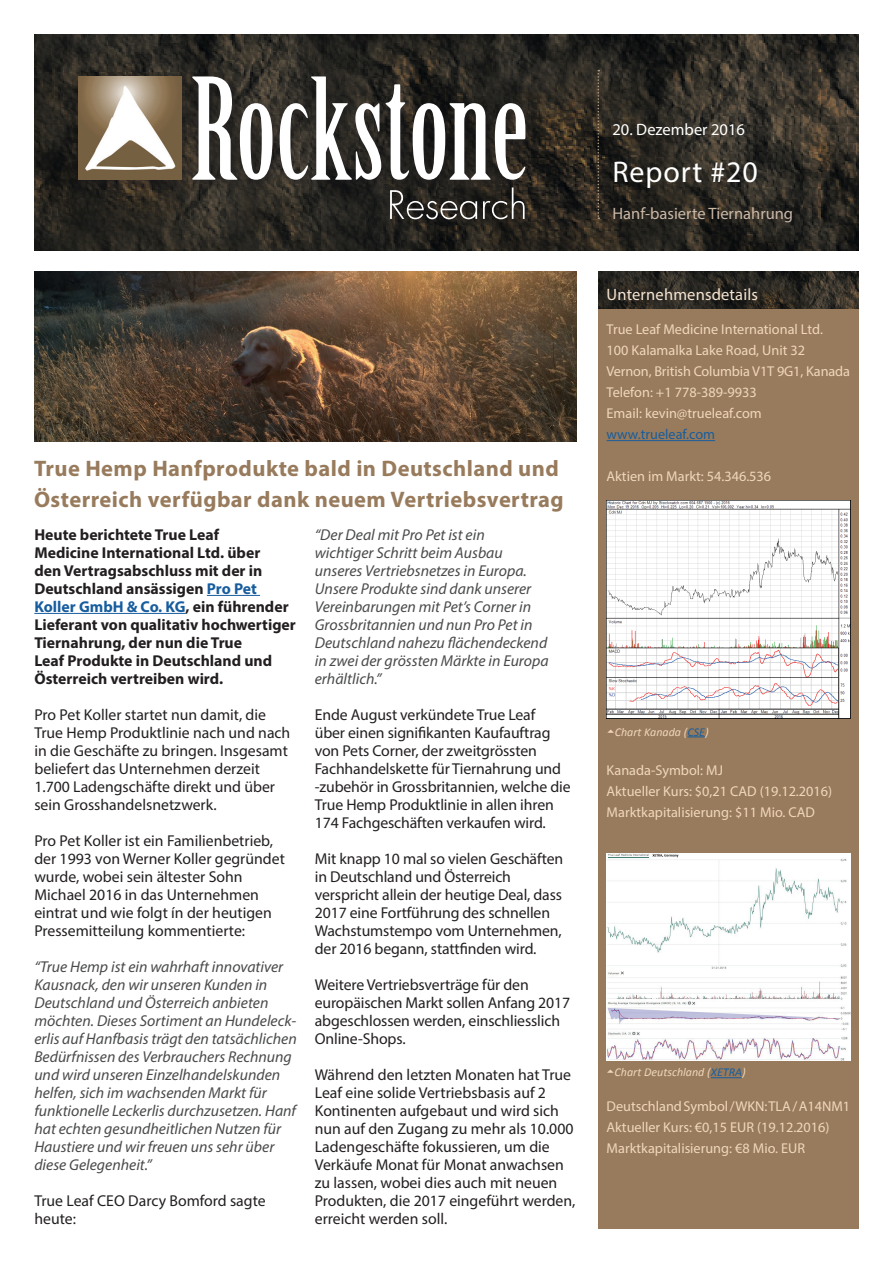
<style>
.page{position:relative;width:893px;height:1263px;background:#fff}
.page>*{position:absolute;margin:0;border:0;box-sizing:border-box;transform-origin:0 0}
.t1{font:30px "Myriad Pro";letter-spacing:.03em;color:#fff}
.t2{font:700 22.5px/31.5px "Myriad Pro";letter-spacing:.02em;color:#987b5c}
.t3{font:16.5px "Myriad Pro";color:#cab8a7}
.t4{font:16.5px "Myriad Pro";letter-spacing:.01em;color:#f5e4d1}
.t5{font:16.5px "Myriad Pro";color:#fff}
.t6{font:15.75px/18px "Myriad Pro";letter-spacing:-.005em;color:#231f20}
.t7{font:italic 15.75px/18px "Myriad Pro";color:#494a4b}
.t8{font:700 15.75px/18px "Myriad Pro";color:#231f20}
.t9{font:14.25px/21px "Myriad Pro";color:#f0d7bc}
.t10{font:14.25px "Myriad Pro";color:#175d9e}
.t11{font:italic 12px "Calibri";color:#f0d7bc}
.s1{color:#175d9e}
</style>
<div class="page">
<img style="left:34px;top:34px;width:825px;height:216px">
<div style="left:186px;top:71px;width:351px;height:160px;background:#231f20;opacity:.65"></div>
<svg style="left:193px;top:76px;width:79px;height:104px"></svg>
<svg style="left:280px;top:76px;width:245px;height:104px"></svg>
<svg style="left:390px;top:190px;width:87px;height:29px;background:#4d4b48"></svg>
<svg style="left:483px;top:187px;width:42px;height:32px"></svg>
<svg style="left:597px;top:70px;width:2px;height:149px"></svg>
<div style="left:72px;top:71px;width:121px;height:121px;background:#231f20;opacity:.65"></div>
<img style="left:78px;top:76px;width:103px;height:104px">
<div style="left:598px;top:271px;width:261px;height:958px;background:#987b5c"></div>
<img style="left:598px;top:271px;width:261px;height:37px">
<hr style="left:607px;top:440px;width:108px;height:1px;background:#175d9e">
<svg style="left:687px;top:736px;width:18px;height:1px"></svg>
<hr style="left:711px;top:1077px;width:31px;height:1px;background:#175d9e">
<img style="left:607px;top:500px;width:243px;height:219px">
<img style="left:607px;top:853px;width:243px;height:207px">
<hr style="left:207px;top:595px;width:53px;height:1px;background:#175d9e">
<hr style="left:34px;top:613px;width:151px;height:1px;background:#175d9e">
<img style="left:34px;top:271px;width:542px;height:170px">
<h2 class="t2" style="left:34px;top:452px;width:531px">True Hemp Hanfprodukte bald in Deutschland und<br>Österreich verfügbar dank neuem Vertriebsvertrag</h2>
<p class="t8" style="left:34px;top:525px;width:263px">Heute berichtete True Leaf<br>Medicine International Ltd. über<br>den Vertragsabschluss mit der in<br>Deutschland ansässigen <span class="s1">Pro Pet<br>Koller GmbH &amp; Co. KG</span>, ein führender<br>Lieferant von qualitativ hochwertiger<br>Tiernahrung, der nun die True<br>Leaf Produkte in Deutschland und<br>Österreich vertreiben wird.</p>
<p class="t6" style="left:34px;top:705px;width:257px">Pro Pet Koller startet nun damit, die True Hemp Produktlinie nach und nach in die Geschäfte zu bringen. Insgesamt beliefert das Unternehmen derzeit 1.700 Ladengschäfte direkt und über sein Grosshandelsnetzwerk.</p>
<p class="t6" style="left:34px;top:831px;width:252px">Pro Pet Koller ist ein Familienbetrieb, der 1993 von Werner Koller gegründet wurde, wobei sein ältester Sohn Michael 2016 in das Unternehmen eintrat und wie folgt ín der heutigen Pressemitteilung kommentierte:</p>
<p class="t7" style="left:34px;top:957px;width:264px">“True Hemp ist ein wahrhaft innovativer Kausnack, den wir unseren Kunden in Deutschland und Österreich anbieten möchten. Dieses Sortiment an Hundeleck&shy;erlis auf Hanfbasis trägt den tatsächlichen Bedürfnissen des Verbrauchers Rechnung und wird unseren Einzelhandelskunden helfen, sich im wachsenden Markt für funktionelle Leckerlis durchzusetzen. Hanf hat echten gesundheitlichen Nutzen für Haustiere und wir freuen uns sehr über diese Gelegenheit.”</p>
<p class="t6" style="left:34px;top:1191px;width:233px">True Leaf CEO Darcy Bomford sagte heute:</p>
<p class="t7" style="left:315px;top:525px;width:235px">“Der Deal mit Pro Pet ist ein<br>wichtiger Schritt beim Ausbau unseres Vertriebsnetzes in Europa.<br>Unsere Produkte sind dank unserer<br>Vereinbarungen mit Pet’s Corner in<br>Grossbritannien und nun Pro Pet in<br>Deutschland nahezu flächendeckend in zwei der grössten Märkte in Europa erhältlich.”</p>
<p class="t6" style="left:315px;top:705px;width:257px">Ende August verkündete True Leaf<br>über einen signifikanten Kaufauftrag von Pets Corner, der zweitgrössten Fachhandelskette für Tiernahrung und -zubehör in Grossbritannien, welche die True Hemp Produktlinie in allen ihren 174 Fachgeschäften verkaufen wird.</p>
<p class="t6" style="left:315px;top:849px;width:250px">Mit knapp 10 mal so vielen Geschäften in Deutschland und Österreich verspricht allein der heutige Deal, dass 2017 eine Fortführung des schnellen Wachstumstempo vom Unternehmen, der 2016 begann, stattfinden wird.</p>
<p class="t6" style="left:315px;top:975px;width:257px">Weitere Vertriebsverträge für den europäischen Markt sollen Anfang 2017 abgeschlossen werden, einschliesslich<br>Online-Shops.</p>
<p class="t6" style="left:315px;top:1065px;width:262px">Während den letzten Monaten hat True Leaf eine solide Vertriebsbasis auf 2<br>Kontinenten aufgebaut und wird sich nun auf den Zugang zu mehr als 10.000<br>Ladengeschäfte fokussieren, um die Verkäufe Monat für Monat anwachsen zu lassen, wobei dies auch mit neuen Produkten, die 2017 eingeführt werden, erreicht werden soll.</p>
<p class="t5" style="left:612px;top:119px;width:134px">20. Dezember 2016</p>
<h1 class="t1" style="left:612px;top:153px;width:147px">Report #20</h1>
<p class="t3" style="left:612px;top:203px;width:182px">Hanf-basierte Tiernahrung</p>
<p class="t4" style="left:607px;top:284px;width:153px">Unternehmensdetails</p>
<p class="t9" style="left:607px;top:319px;width:245px">True Leaf Medicine International Ltd.<br>100 Kalamalka Lake Road, Unit 32<br>Vernon, British Columbia V1T 9G1, Kanada Telefon: +1 778-389-9933<br>Email: kevin@trueleaf.com</p>
<p class="t10" style="left:607px;top:426px;width:110px">www.trueleaf.com</p>
<p class="t9" style="left:607px;top:466px;width:166px">Aktien im Markt: 54.346.536</p>
<p class="t11" style="left:615px;top:723px;width:95px">Chart Kanada (<span class="s1">CSE</span>)</p>
<p class="t9" style="left:607px;top:760px;width:227px">Kanada-Symbol: MJ<br>Aktueller Kurs: $0,21 CAD (19.12.2016)<br>Marktkapitalisierung: $11 Mio. CAD</p>
<p class="t11" style="left:615px;top:1064px;width:133px">Chart Deutschland (<span class="s1">XETRA</span>)</p>
<p class="t9" style="left:607px;top:1096px;width:245px">Deutschland Symbol / WKN: TLA / A14NM1<br>Aktueller Kurs: €0,15 EUR (19.12.2016)<br>Marktkapitalisierung: €8 Mio. EUR</p>
</div>
